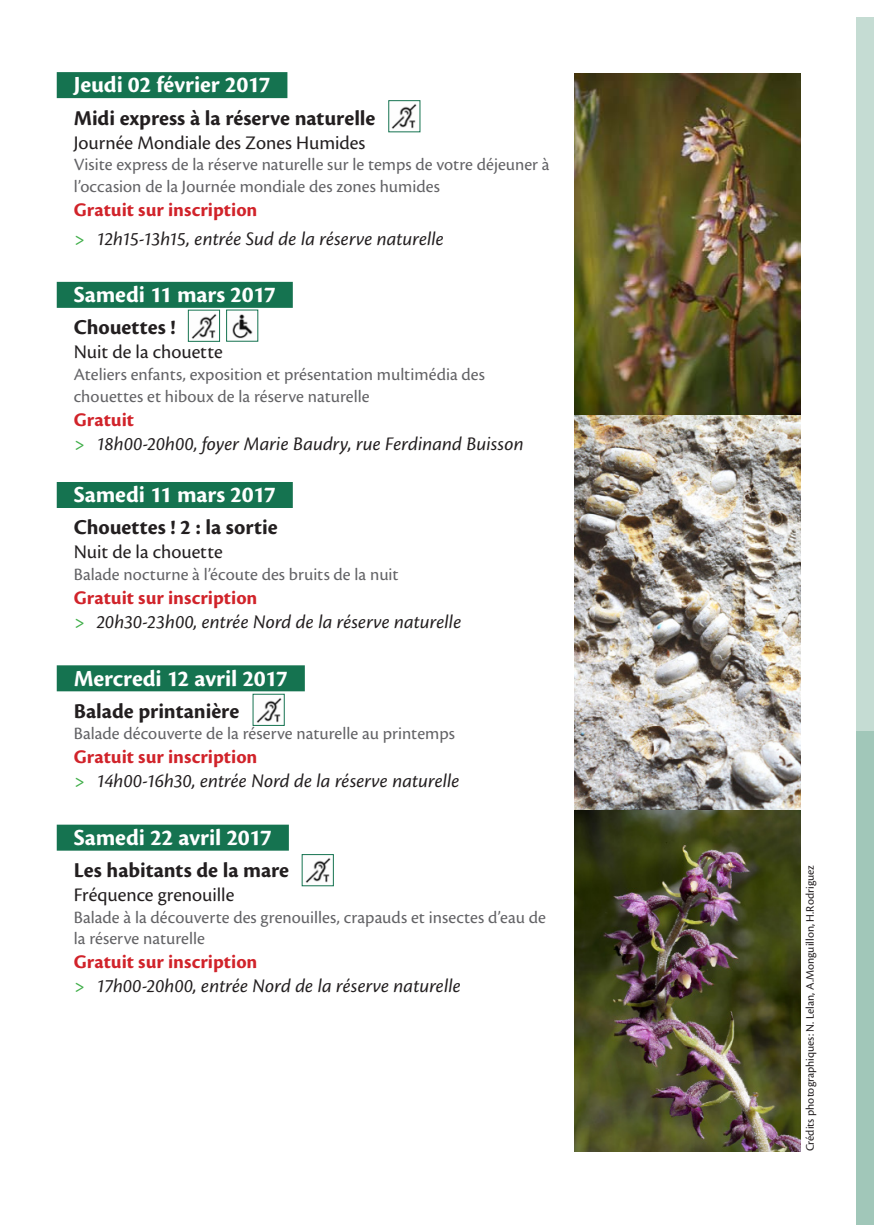
<style>
.page{position:relative;width:874px;height:1225px;background:#fff}
.page>*{position:absolute;margin:0;border:0;box-sizing:border-box;transform-origin:0 0}
.Date{font:700 24px "Cronos Pro";letter-spacing:-.005em;color:#fff}
.Titre{font:700 22px "Cronos Pro";color:#231f20}
.t1{font:italic 20px "Cronos Pro";letter-spacing:.005em;color:#231f20}
.Gratuit{font:700 20px "Cronos Pro";color:#d1232a}
.sous_titre{font:20px "Cronos Pro";color:#231f20}
.description{font:18px/21.6px "Cronos Pro";letter-spacing:.005em;color:#636366}
.t2{font:12px "Cronos Pro";color:#231f20}
.s1{color:#40ae49}
</style>
<div class="page">
<div style="left:856px;top:17px;width:17px;height:714px;background:#c5dcd3"></div>
<div style="left:856px;top:731px;width:17px;height:494px;background:#a1c7b9"></div>
<div style="left:57px;top:72px;width:230px;height:26px;background:#157350"></div>
<div style="left:57px;top:282px;width:236px;height:26px;background:#157350"></div>
<div style="left:57px;top:482px;width:236px;height:26px;background:#157350"></div>
<div style="left:57px;top:665px;width:248px;height:26px;background:#157350"></div>
<div style="left:57px;top:824px;width:232px;height:26px;background:#157350"></div>
<img style="left:391px;top:104px;width:26px;height:25px">
<div style="left:388px;top:100px;width:32px;height:32px;border:1px solid #157350"></div>
<img style="left:191px;top:314px;width:26px;height:25px">
<div style="left:188px;top:310px;width:32px;height:32px;border:1px solid #157350"></div>
<img style="left:256px;top:698px;width:26px;height:25px">
<img style="left:305px;top:858px;width:26px;height:25px">
<div style="left:301px;top:854px;width:33px;height:32px;border:1px solid #157350"></div>
<img style="left:232px;top:314px;width:21px;height:25px">
<img style="left:574px;top:74px;width:225px;height:1077px">
<p class="Date" style="left:74px;top:71px;width:198px">Jeudi 02 février 2017</p>
<p class="Titre" style="left:74px;top:105px;width:303px">Midi express à la réserve naturelle</p>
<p class="sous_titre" style="left:74px;top:131px;width:293px">Journée Mondiale des Zones Humides</p>
<p class="description" style="left:74px;top:154px;width:477px">Visite express de la réserve naturelle sur le temps de votre déjeuner à l’occasion de la Journée mondiale des zones humides</p>
<p class="Gratuit" style="left:74px;top:198px;width:185px">Gratuit sur inscription</p>
<p class="t1" style="left:74px;top:227px;width:371px"><span class="s1">&gt;</span> 12h15-13h15, entrée Sud de la réserve naturelle</p>
<p class="Date" style="left:74px;top:281px;width:203px">Samedi 11 mars 2017</p>
<p class="Titre" style="left:74px;top:315px;width:103px">Chouettes !</p>
<p class="sous_titre" style="left:74px;top:340px;width:150px">Nuit de la chouette</p>
<p class="description" style="left:74px;top:363px;width:412px">Ateliers enfants, exposition et présentation multimédia des chouettes et hiboux de la réserve naturelle</p>
<p class="Gratuit" style="left:74px;top:408px;width:62px">Gratuit</p>
<p class="t1" style="left:74px;top:432px;width:451px"><span class="s1">&gt;</span> 18h00-20h00, foyer Marie Baudry, rue Ferdinand Buisson</p>
<p class="Date" style="left:74px;top:481px;width:203px">Samedi 11 mars 2017</p>
<p class="Titre" style="left:74px;top:515px;width:205px">Chouettes ! 2 : la sortie</p>
<p class="sous_titre" style="left:74px;top:541px;width:150px">Nuit de la chouette</p>
<p class="description" style="left:74px;top:563px;width:326px">Balade nocturne à l’écoute des bruits de la nuit</p>
<p class="Gratuit" style="left:74px;top:586px;width:185px">Gratuit sur inscription</p>
<p class="t1" style="left:74px;top:610px;width:389px"><span class="s1">&gt;</span> 20h30-23h00, entrée Nord de la réserve naturelle</p>
<p class="Date" style="left:74px;top:664px;width:215px">Mercredi 12 avril 2017</p>
<p class="Titre" style="left:74px;top:698px;width:167px">Balade printanière</p>
<p class="description" style="left:74px;top:723px;width:382px">Balade découverte de la réserve naturelle au printemps</p>
<p class="Gratuit" style="left:74px;top:745px;width:185px">Gratuit sur inscription</p>
<p class="t1" style="left:74px;top:769px;width:387px"><span class="s1">&gt;</span> 14h00-16h30, entrée Nord de la réserve naturelle</p>
<p class="Date" style="left:74px;top:823px;width:199px">Samedi 22 avril 2017</p>
<p class="Titre" style="left:74px;top:857px;width:217px">Les habitants de la mare</p>
<p class="sous_titre" style="left:74px;top:883px;width:162px">Fréquence grenouille</p>
<p class="description" style="left:74px;top:906px;width:473px">Balade à la découverte des grenouilles, crapauds et insectes d’eau de la réserve naturelle</p>
<p class="Gratuit" style="left:74px;top:950px;width:185px">Gratuit sur inscription</p>
<p class="t1" style="left:74px;top:974px;width:388px"><span class="s1">&gt;</span> 17h00-20h00, entrée Nord de la réserve naturelle</p>
<p class="t2" style="left:802px;top:1151px;width:288px;rotate:-90deg">Crédits photographiques: N. Lelan, A.Monguillon, H.Rodriguez</p>
</div>
